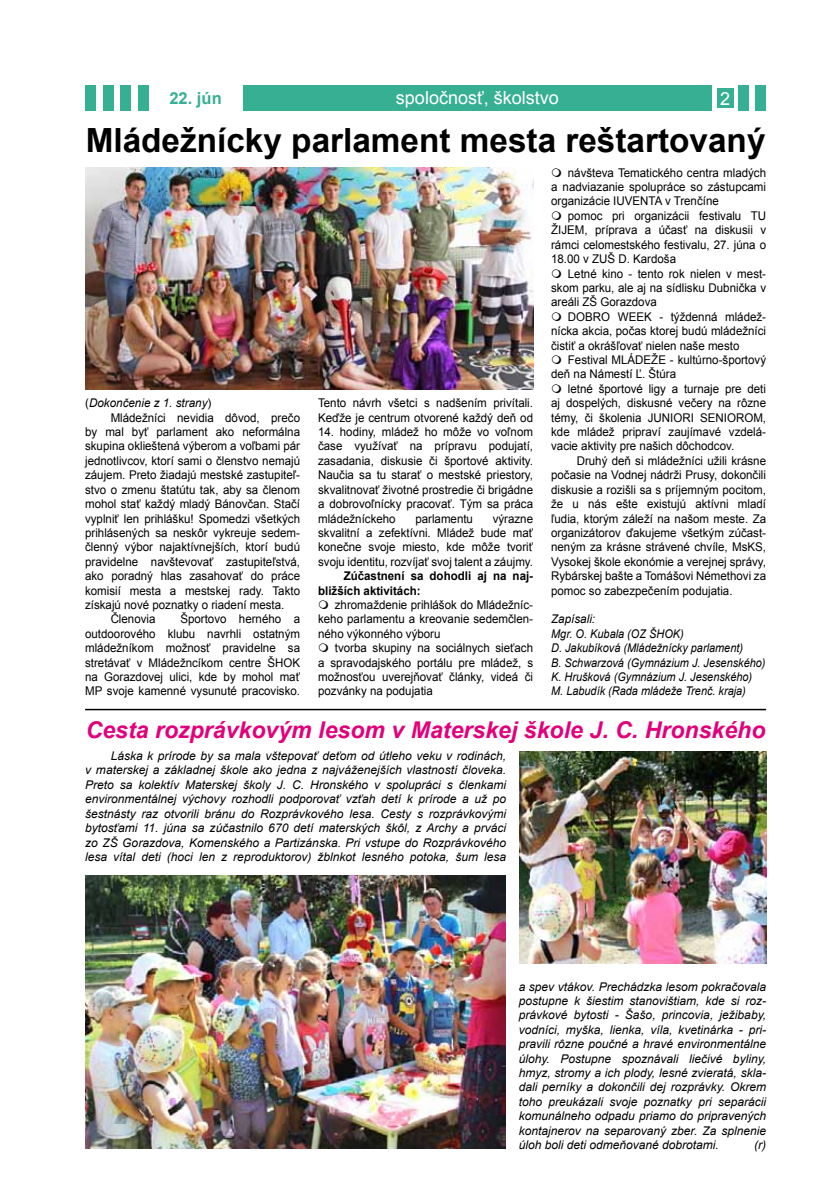
<style>
.page{position:relative;width:830px;height:1200px;background:#fff}
.page>*{position:absolute;margin:0;border:0;box-sizing:border-box;transform-origin:0 0}
.t1{font:700 33.3px "Arial";color:#000}
.t2{font:italic 700 23.1px "Arial";color:#e2007a}
.t3{font:18px "Arial";color:#fff}
.t4{font:700 16.5px "Arial";color:#36af93}
.t5{font:12px/14.4px "Arial";color:#000;text-align:justify;scale:.96 1}
.t6{font:italic 12px/14.4px "Arial";color:#000;text-align:justify}
.t7{font:700 12px/14.4px "Arial";color:#000;scale:.96 1}
.s1{font-style:normal}
</style>
<div class="page">
<div style="left:242px;top:85px;width:470px;height:26px;background:#36af93"></div>
<div style="left:120px;top:85px;width:11px;height:26px;background:#36af93"></div>
<div style="left:103px;top:85px;width:10px;height:26px;background:#36af93"></div>
<div style="left:85px;top:85px;width:11px;height:26px;background:#36af93"></div>
<div style="left:138px;top:85px;width:10px;height:26px;background:#36af93"></div>
<div style="left:755px;top:85px;width:10px;height:26px;background:#36af93"></div>
<div style="left:737px;top:85px;width:11px;height:26px;background:#36af93"></div>
<div style="left:716px;top:88px;width:17px;height:20px;background:#36af93"></div>
<img style="left:85px;top:167px;width:448px;height:222px">
<img style="left:85px;top:875px;width:420px;height:273px">
<img style="left:519px;top:751px;width:246px;height:212px">
<hr style="left:85px;top:708px;width:680px;height:2px;background:#000">
<h3 class="t4" style="left:169px;top:87px;width:54px">22. jún</h3>
<h3 class="t3" style="left:396px;top:86px;width:164px">spoločnosť, školstvo</h3>
<h3 class="t3" style="left:719px;top:87px;width:12px">2</h3>
<h1 class="t1" style="left:86px;top:118px;width:681px">Mládežnícky parlament mesta reštartovaný</h1>
<p class="t6" style="left:85px;top:396px;width:128px"><span class="s1">(</span>Dokončenie z 1. strany<span class="s1">)</span></p>
<p class="t5" style="left:111px;top:410px;width:199px">Mládežníci nevidia dôvod, prečo</p>
<p class="t5" style="left:85px;top:424px;width:225px">by mal byť parlament ako neformálna</p>
<p class="t5" style="left:85px;top:439px;width:225px">skupina oklieštená výberom a voľbami pár</p>
<p class="t5" style="left:85px;top:453px;width:225px">jednotlivcov, ktorí sami o členstvo nemajú</p>
<p class="t5" style="left:85px;top:468px;width:225px">záujem. Preto žiadajú mestské zastupiteľ-</p>
<p class="t5" style="left:85px;top:482px;width:225px">stvo o zmenu štatútu tak, aby sa členom</p>
<p class="t5" style="left:85px;top:496px;width:225px">mohol stať každý mladý Bánovčan. Stačí</p>
<p class="t5" style="left:85px;top:511px;width:225px">vyplniť len prihlášku! Spomedzi všetkých</p>
<p class="t5" style="left:85px;top:525px;width:225px">prihlásených sa neskôr vykreuje sedem-</p>
<p class="t5" style="left:85px;top:540px;width:225px">členný výbor najaktívnejších, ktorí budú</p>
<p class="t5" style="left:85px;top:554px;width:225px">pravidelne navštevovať zastupiteľstvá,</p>
<p class="t5" style="left:85px;top:568px;width:225px">ako poradný hlas zasahovať do práce</p>
<p class="t5" style="left:85px;top:583px;width:225px">komisií mesta a mestskej rady. Takto</p>
<p class="t5" style="left:85px;top:597px;width:209px">získajú nové poznatky o riadení mesta.</p>
<p class="t5" style="left:111px;top:612px;width:48px">Členovia</p>
<p class="t5" style="left:85px;top:612px;width:225px;text-indent:95px">Športovo herného a outdoorového klubu navrhli ostatným mládežníkom možnosť pravidelne sa stretávať v Mládežncíkom centre ŠHOK na Gorazdovej ulici, kde by mohol mať MP svoje kamenné vysunuté pracovisko.</p>
<p class="t5" style="left:318px;top:396px;width:225px">Tento návrh všetci s nadšením privítali.<br>Keďže je centrum otvorené každý deň od</p>
<p class="t5" style="left:318px;top:424px;width:225px">14. hodiny, mládež ho môže vo voľnom čase využívať na prípravu podujatí, zasadania, diskusie či športové aktivity.<br>Naučia sa tu starať o mestské priestory, skvalitnovať životné prostredie či brigádne a dobrovoľnícky pracovať. Tým sa práca mládežníckeho</p>
<p class="t5" style="left:318px;top:511px;width:225px;text-indent:174px">výrazne skvalitní a zefektívni. Mládež bude mať konečne svoje miesto, kde môže tvoriť svoju identitu, rozvíjať svoj talent a záujmy.</p>
<p class="t7" style="left:318px;top:569px;width:225px;text-indent:26px">Zúčastnení sa dohodli aj na naj&shy;bližších aktivitách:</p>
<p class="t5" style="left:318px;top:597px;width:225px;text-indent:17px">zhromaždenie prihlášok do Mládežníc&shy;keho parlamentu a kreovanie sedemčlen&shy;ného výkonného výboru</p>
<p class="t5" style="left:318px;top:640px;width:225px;text-indent:17px">tvorba skupiny na sociálnych sieťach a spravodajského portálu pre mládež, s možnosťou uverejňovať články, videá či pozvánky na podujatia</p>
<p class="t5" style="left:415px;top:511px;width:62px">parlamentu</p>
<p class="t5" style="left:551px;top:165px;width:225px;text-indent:17px">návšteva Tematického centra mladých a nadviazanie spolupráce so zástupcami organizácie IUVENTA v Trenčíne</p>
<p class="t5" style="left:551px;top:208px;width:225px;text-indent:17px">pomoc pri organizácii festivalu TU ŽIJEM, príprava a účasť na diskusii v rámci celomestského festivalu, 27. júna o 18.00 v ZUŠ D. Kardoša</p>
<p class="t5" style="left:551px;top:266px;width:225px;text-indent:17px">Letné kino - tento rok nielen v mest&shy;skom parku, ale aj na sídlisku Dubnička v areáli ZŠ Gorazdova</p>
<p class="t5" style="left:551px;top:309px;width:225px;text-indent:17px">DOBRO WEEK - týždenná mládež&shy;nícka akcia, počas ktorej budú mládežníci čistiť a okrášľovať nielen naše mesto</p>
<p class="t5" style="left:551px;top:352px;width:225px;text-indent:17px">Festival MLÁDEŽE - kultúrno-športový deň na Námestí Ľ. Štúra</p>
<p class="t5" style="left:551px;top:381px;width:225px;text-indent:17px">letné športové ligy a turnaje pre deti aj dospelých, diskusné večery na rôzne témy, či školenia JUNIORI SENIOROM, kde mládež pripraví zaujímavé vzdelá&shy;vacie aktivity pre našich dôchodcov.</p>
<p class="t5" style="left:551px;top:453px;width:225px;text-indent:26px">Druhý deň si mládežníci užili krásne počasie na Vodnej nádrži Prusy, dokončili diskusie a rozišli sa s príjemným pocitom, že u nás ešte existujú aktívni mladí ľudia, ktorým záleží na našom meste. Za organizátorov ďakujeme všetkým zúčast&shy;neným za krásne strávené chvíle, MsKS, Vysokej škole ekonómie a verejnej správy, Rybárskej bašte a Tomášovi Némethovi za pomoc so zabezpečením podujatia.</p>
<p class="t6" style="left:551px;top:612px;width:216px;text-align:left">Zapísali:<br>Mgr. O. Kubala (OZ ŠHOK)<br>D. Jakubíková (Mládežnícky parlament)<br>B. Schwarzová (Gymnázium J. Jesenského)<br>K. Hrušková (Gymnázium J. Jesenského)<br>M. Labudík (Rada mládeže Trenč. kraja)</p>
<h2 class="t2" style="left:86px;top:714px;width:681px">Cesta rozprávkovým lesom v Materskej škole J. C. Hronského</h2>
<p class="t6" style="left:85px;top:748px;width:422px;text-indent:26px">Láska k prírode by sa mala vštepovať deťom od útleho veku v rodinách, v materskej a základnej škole ako jedna z najváženejších vlastností človeka.<br>Preto sa kolektív Materskej školy J. C. Hronského v spolupráci s členkami environmentálnej výchovy rozhodli podporovať vzťah detí k prírode a už po šestnásty raz otvorili bránu do Rozprávkového lesa. Cesty s rozprávkovými bytosťami 11. júna sa zúčastnilo 670 detí materských škôl, z Archy a prváci zo ZŠ Gorazdova, Komenského a Partizánska. Pri vstupe do Rozprávkového lesa vítal deti (hoci len z reproduktorov) žblnkot lesného potoka, šum lesa</p>
<p class="t6" style="left:518px;top:979px;width:249px">a spev vtákov. Prechádzka lesom pokračovala postupne k šiestim stanovištiam, kde si roz&shy;právkové bytosti - Šašo, princovia, ježibaby, vodníci, myška, lienka, víla, kvetinárka - pri&shy;pravili rôzne poučné a hravé environmentálne úlohy. Postupne spoznávali liečivé byliny, hmyz, stromy a ich plody, lesné zvieratá, skla&shy;dali perníky a dokončili dej rozprávky. Okrem toho preukázali svoje poznatky pri separácii komunálneho odpadu priamo do pripravených kontajnerov na separovaný zber. Za splnenie úloh boli deti odmeňované dobrotami.</p>
<p class="t6" style="left:753px;top:1137px;width:13px">(r)</p>
</div>
